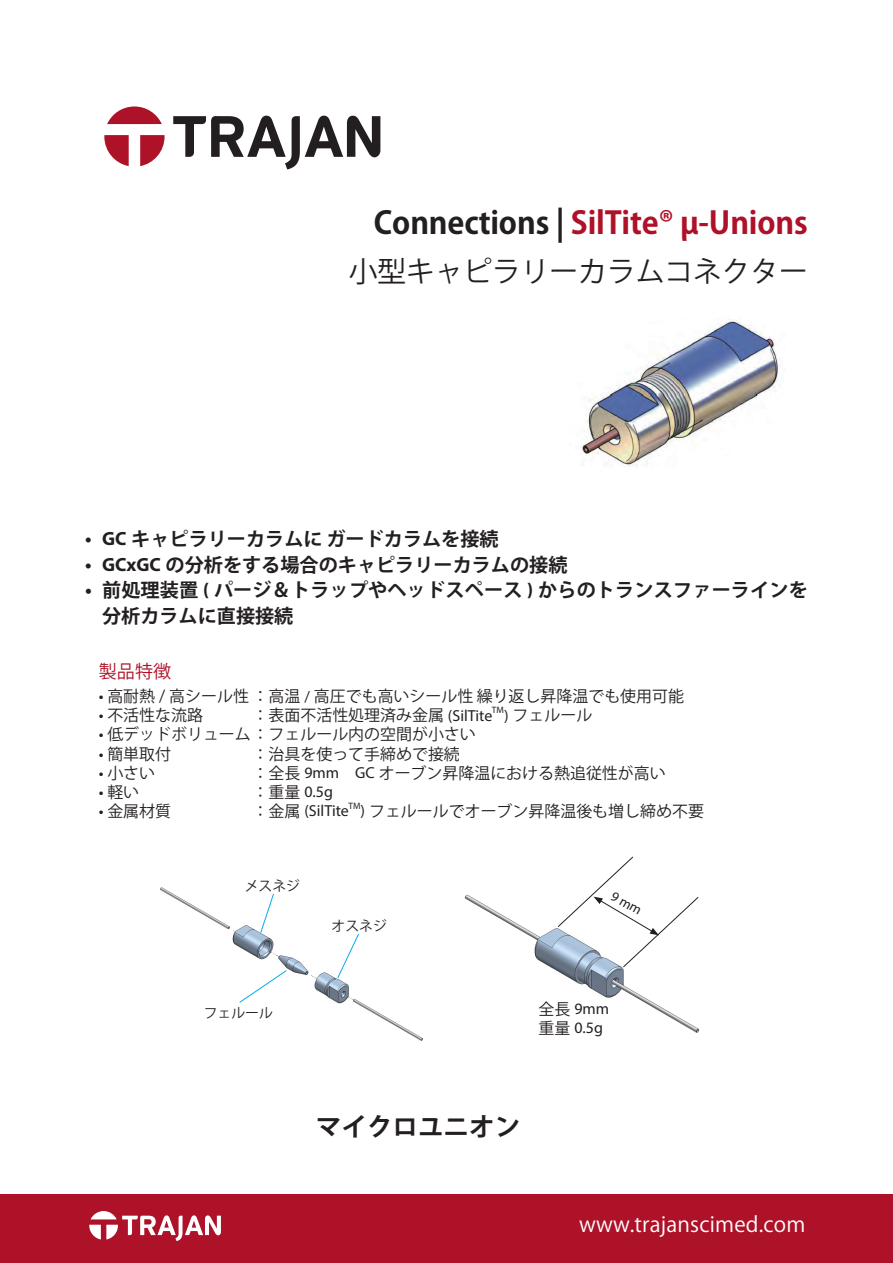
<style>
.page{position:relative;width:893px;height:1263px;background:#fff}
.page>*{position:absolute;margin:0;border:0;box-sizing:border-box;transform-origin:0 0}
.t1{font:700 30.9px "Koz Go Pr 6 N";letter-spacing:-.005em;color:#ae1229}
.t2{font:28.65px "Koz Go Pr 6 N";color:#231f20}
.t3{font:700 25.5px "Koz Go Pr 6 N";color:#231f20}
.t4{font:21px "Koz Go Pr 6 N";letter-spacing:.01em;color:#fff}
.t5{font:700 19.2px/26.1px "Koz Go Pr 6 N";color:#231f20}
.t6{font:18px "Koz Go Pr 6 N";color:#ae1229}
.t7{font:15.9px "Koz Go Pr 6 N";color:#231f20}
.t8{font:15.9px/19.2px "Myriad Pro";color:#231f20}
.t9{font:13.8px "Koz Go Pr 6 N";color:#231f20}
.t10{font:9.3px "Myriad Pro";color:#231f20}
.s1{color:#231f20}
.s2{font-family:"Myriad Pro"}
.s3{font-family:"Koz Min Pr 6 N"}
.s4{font-family:"Koz Go Pr 6 N"}
</style>
<div class="page">
<div style="left:0;top:1194px;width:893px;height:69px;background:#ae1229"></div>
<svg style="left:89px;top:1211px;width:132px;height:30px"></svg>
<svg style="left:173px;top:116px;width:207px;height:53px"></svg>
<svg style="left:107px;top:106px;width:55px;height:18px"></svg>
<svg style="left:140px;top:135px;width:25px;height:31px"></svg>
<svg style="left:104px;top:135px;width:25px;height:31px"></svg>
<img style="left:464px;top:894px;width:236px;height:139px">
<img style="left:160px;top:887px;width:263px;height:154px">
<svg style="left:260px;top:893px;width:14px;height:40px"></svg>
<svg style="left:337px;top:933px;width:22px;height:45px"></svg>
<svg style="left:239px;top:970px;width:48px;height:33px"></svg>
<img style="left:580px;top:319px;width:201px;height:148px">
<svg style="left:557px;top:856px;width:142px;height:111px"></svg>
<h1 class="t1" style="left:374px;top:206px;width:435px"><span class="s1">Connections |</span> SilTite® µ-Unions</h1>
<h2 class="t2" style="left:349px;top:256px;width:461px">小型キャピラリーカラムコネクター</h2>
<p class="t5" style="left:85px;top:527px;width:415px"><span class="s2">• GC</span> キャピラリーカラムにガードカラムを接続</p>
<p class="t5" style="left:85px;top:552px;width:484px"><span class="s2">• GCxGC</span> の分析をする場合のキャピラリーカラムの接続</p>
<p class="t5" style="left:102px;top:578px;width:707px;text-indent:-17px">• 前処理装置 <span class="s2">(</span> パージ＆トラップやヘッドスペース <span class="s2">)</span> からのトランスファーラインを分析カラムに直接接続</p>
<p class="t6" style="left:99px;top:661px;width:74px">製品特徴</p>
<p class="t7" style="left:99px;top:687px;width:587px">• 高耐熱 / 高シール性 ：高温 <span class="s2">/</span> 高圧でも高いシール性繰り返し昇降温でも使用可能</p>
<p class="t7" style="left:99px;top:706px;width:106px">• 不活性な流路</p>
<p class="t7" style="left:253px;top:706px;width:241px"><span class="s3">：</span>表面不活性処理済み金属 <span class="s2">(SilTite</span></p>
<p class="t10" style="left:492px;top:704px;width:14px">TM</p>
<p class="t7" style="left:504px;top:706px;width:90px"><span class="s2">)</span> フェルール</p>
<p class="t7" style="left:99px;top:726px;width:378px">• 低デッドボリューム<span class="s3">：</span>フェルール内の空間が小さい</p>
<p class="t7" style="left:99px;top:745px;width:74px">• 簡単取付</p>
<p class="t7" style="left:253px;top:745px;width:209px"><span class="s3">：</span>治具を使って手締めで接続</p>
<p class="t7" style="left:99px;top:764px;width:58px">• 小さい</p>
<p class="t7" style="left:253px;top:764px;width:415px">：全長 <span class="s2">9mm GC</span> オーブン昇降温における熱追従性が高い</p>
<p class="t7" style="left:99px;top:783px;width:42px">• 軽い</p>
<p class="t8" style="left:253px;top:782px;width:82px"><span class="s3">：</span><span class="s4">重量</span> 0.5g</p>
<p class="t7" style="left:99px;top:802px;width:74px">• 金属材質</p>
<p class="t8" style="left:253px;top:801px;width:98px"><span class="s3">：</span><span class="s4">金属</span> (SilTite</p>
<p class="t10" style="left:348px;top:800px;width:14px">TM</p>
<p class="t7" style="left:361px;top:802px;width:345px"><span class="s2">)</span> フェルールでオーブン昇降温後も増し締め不要</p>
<p class="t9" style="left:245px;top:878px;width:57px">メスネジ</p>
<p class="t9" style="left:204px;top:1005px;width:71px">フェルール</p>
<p class="t9" style="left:332px;top:918px;width:57px">オスネジ</p>
<p class="t8" style="left:538px;top:999px;width:72px"><span class="s4">全長</span> 9mm<span class="s4">重量</span> 0.5g</p>
<h3 class="t3" style="left:316px;top:1113px;width:206px">マイクロユニオン</h3>
<h3 class="t4" style="left:579px;top:1212px;width:228px">www.trajanscimed.com</h3>
</div>
